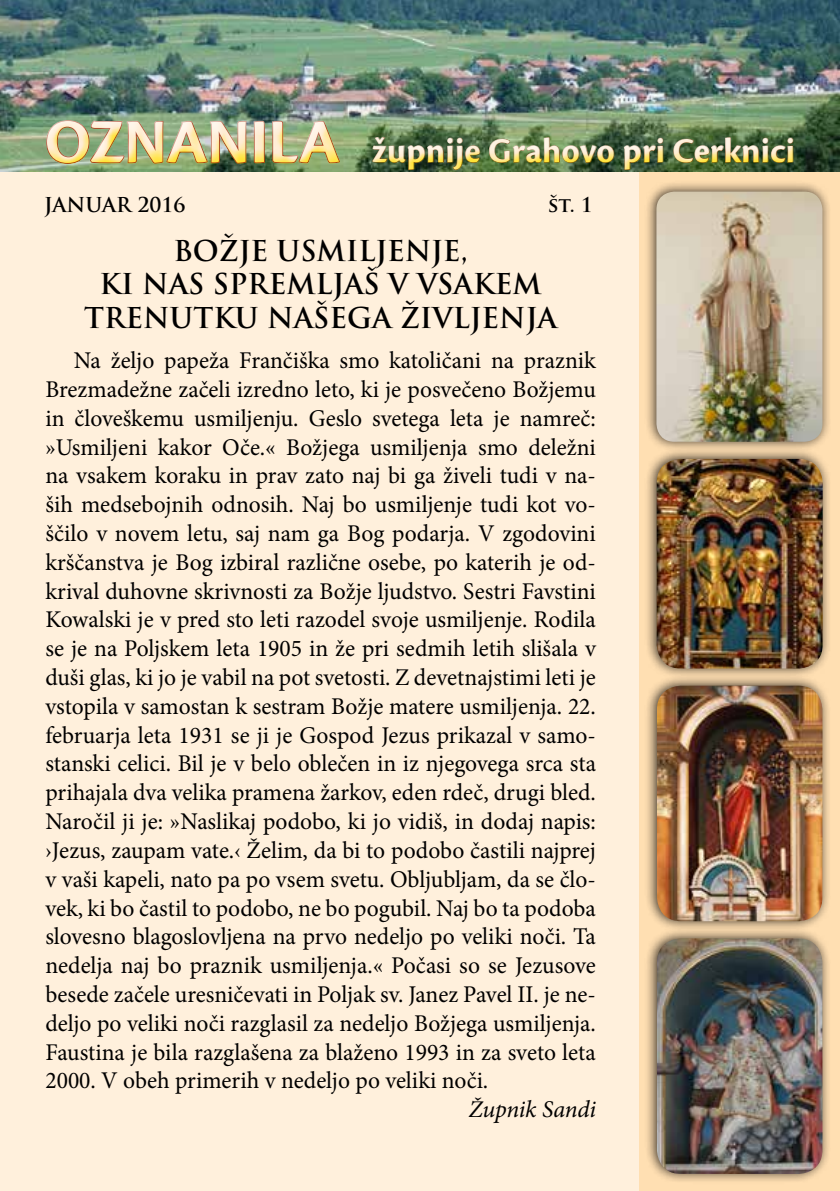
<style>
.page{position:relative;width:840px;height:1191px;background:#fff}
.page>*{position:absolute;margin:0;border:0;box-sizing:border-box;transform-origin:0 0}
.t1{font:700 36px "Cronos Pro";letter-spacing:.005em;color:#ffedd4}
.t2{font:700 28px/33.6px "Trajan Pro";color:#000;text-align:center}
.t3{font:24px/28.8px "Minion Pro";color:#000;text-align:justify}
.t4{font:italic 24px "Minion Pro";letter-spacing:-.01em;color:#000}
.t5{font:700 20px "Trajan Pro";color:#000}
.s1{font-size:64px}
</style>
<div class="page">
<div style="left:0;top:0;width:646px;height:1191px;background:#fff0dc"></div>
<div style="left:638px;top:0;width:201px;height:1191px;background:#ffdfb2"></div>
<div style="left:643px;top:180px;width:188px;height:272px;background:#000;opacity:.75"></div>
<img style="left:656px;top:192px;width:166px;height:250px">
<div style="left:644px;top:447px;width:187px;height:232px;background:#000;opacity:.75"></div>
<img style="left:656px;top:459px;width:166px;height:209px">
<div style="left:644px;top:926px;width:187px;height:258px;background:#000;opacity:.75"></div>
<img style="left:656px;top:938px;width:166px;height:236px">
<div style="left:644px;top:674px;width:187px;height:257px;background:#000;opacity:.75"></div>
<img style="left:656px;top:685px;width:166px;height:236px">
<img style="left:0;top:0;width:839px;height:172px">
<div style="left:31px;top:106px;width:773px;height:74px;background:#fff;opacity:.75"></div>
<div style="left:37px;top:112px;width:770px;height:73px;background:#fff200;opacity:.75"></div>
<h1 class="t1" style="left:45px;top:130px;width:751px"><span class="s1">OZNANILA</span> župnije Grahovo pri Cerknici</h1>
<p class="t5" style="left:44px;top:193px;width:143px">JANUAR 2016</p>
<p class="t5" style="left:547px;top:193px;width:46px">št. 1</p>
<p class="t2" style="left:84px;top:234px;width:474px">BOŽJE USMILJENJE,<br>KI NAS SPREMLJAŠ V VSAKEM<br>TRENUTKU NAŠEGA ŽIVLJENJA</p>
<p class="t3" style="left:45px;top:346px;width:552px;text-indent:28px">Na željo papeža Frančiška smo katoličani na praznik Brezmadežne začeli izredno leto, ki je posvečeno Božjemu in človeškemu usmiljenju. Geslo svetega leta je namreč: »Usmiljeni kakor Oče.« Božjega usmiljenja smo deležni na vsakem koraku in prav zato naj bi ga živeli tudi v na&shy;ših medsebojnih odnosih. Naj bo usmiljenje tudi kot vo&shy;ščilo v novem letu, saj nam ga Bog podarja. V zgodovini krščanstva je Bog izbiral različne osebe, po katerih je od&shy;krival duhovne skrivnosti za Božje ljudstvo. Sestri Favstini Kowalski je v pred sto leti razodel svoje usmiljenje. Rodila se je na Poljskem leta 1905 in že pri sedmih letih slišala v duši glas, ki jo je vabil na pot svetosti. Z devetnajstimi leti je vstopila v samostan k sestram Božje matere usmiljenja. 22. februarja leta 1931 se ji je Gospod Jezus prikazal v samo&shy;stanski celici. Bil je v belo oblečen in iz njegovega srca sta prihajala dva velika pramena žarkov, eden rdeč, drugi bled.<br>Naročil ji je: »Naslikaj podobo, ki jo vidiš, in dodaj napis: ›Jezus, zaupam vate.‹ Želim, da bi to podobo častili najprej v vaši kapeli, nato pa po vsem svetu. Obljubljam, da se člo&shy;vek, ki bo častil to podobo, ne bo pogubil. Naj bo ta podoba slovesno blagoslovljena na prvo nedeljo po veliki noči. Ta nedelja naj bo praznik usmiljenja.« Počasi so se Jezusove besede začele uresničevati in Poljak sv. Janez Pavel II. je ne&shy;deljo po veliki noči razglasil za nedeljo Božjega usmiljenja.<br>Faustina je bila razglašena za blaženo 1993 in za sveto leta 2000. V obeh primerih v nedeljo po veliki noči.</p>
<p class="t4" style="left:468px;top:1093px;width:129px">Župnik Sandi</p>
</div>
